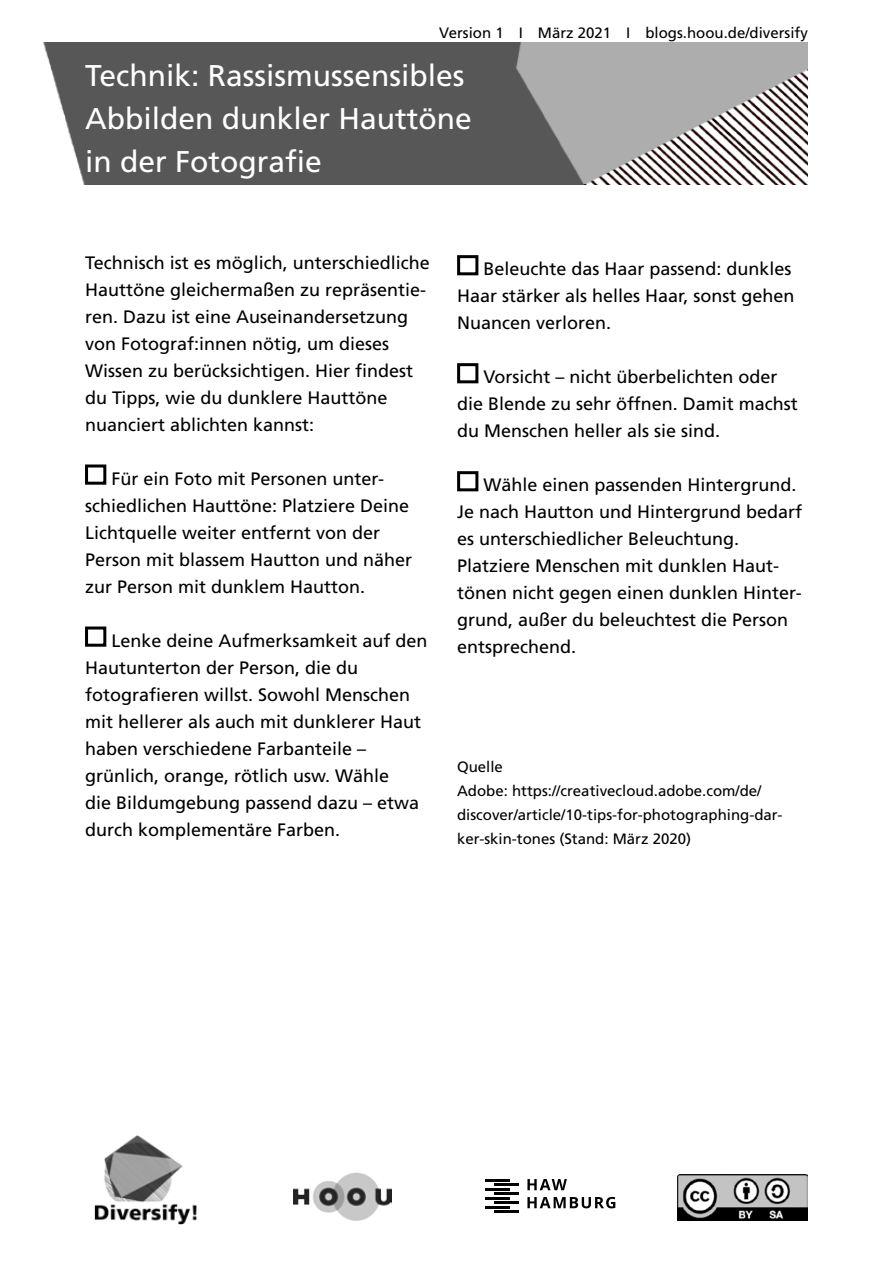
<style>
.page{position:relative;width:893px;height:1263px;background:#fff}
.page>*{position:absolute;margin:0;border:0;box-sizing:border-box;transform-origin:0 0}
.H1_HEAD_kleiner{font:30px "Frutiger";color:#fff}
.TEXT_ZUM_AUSFÜLLEN{font:18px/27px "Frutiger";color:#000}
.QUELLE{font:15px/24px "Frutiger";color:#000}
.INFOS__DATEN_KLEIN{font:15px "Frutiger";color:#000}
</style>
<div class="page">
<div style="left:85px;top:464px;width:21px;height:21px;border:3px solid #000"></div>
<div style="left:85px;top:626px;width:21px;height:21px;border:3px solid #000"></div>
<div style="left:457px;top:255px;width:21px;height:20px;border:3px solid #000"></div>
<div style="left:457px;top:363px;width:21px;height:20px;border:3px solid #000"></div>
<div style="left:457px;top:471px;width:21px;height:20px;border:3px solid #000"></div>
<div style="left:43px;top:43px;width:436px;height:141px;background:#585757"></div>
<img style="left:479px;top:43px;width:329px;height:141px">
<img style="left:293px;top:1173px;width:98px;height:47px">
<img style="left:94px;top:1135px;width:103px;height:90px">
<hr style="left:485px;top:1179px;width:24px;height:2px;background:#000">
<hr style="left:485px;top:1188px;width:24px;height:2px;background:#000">
<hr style="left:485px;top:1197px;width:24px;height:2px;background:#000">
<hr style="left:485px;top:1206px;width:24px;height:2px;background:#000">
<hr style="left:494px;top:1183px;width:24px;height:3px;background:#000">
<hr style="left:494px;top:1192px;width:24px;height:3px;background:#000">
<hr style="left:494px;top:1201px;width:24px;height:3px;background:#000">
<hr style="left:494px;top:1210px;width:24px;height:3px;background:#000">
<svg style="left:527px;top:1179px;width:40px;height:11px"></svg>
<svg style="left:527px;top:1197px;width:88px;height:11px"></svg>
<img style="left:678px;top:1175px;width:130px;height:45px">
<p class="INFOS__DATEN_KLEIN" style="left:439px;top:24px;width:370px">Version 1 I März 2021 I blogs.hoou.de/diversify</p>
<h1 class="H1_HEAD_kleiner" style="left:85px;top:58px;width:381px">Technik: Rassismussensibles</h1>
<h1 class="H1_HEAD_kleiner" style="left:85px;top:101px;width:388px">Abbilden dunkler Hauttöne</h1>
<h1 class="H1_HEAD_kleiner" style="left:85px;top:144px;width:238px">in der Fotografie</h1>
<p class="TEXT_ZUM_AUSFÜLLEN" style="left:85px;top:249px;width:346px">Technisch ist es möglich, unterschiedliche Hauttöne gleichermaßen zu repräsentie&shy;ren. Dazu ist eine Auseinandersetzung von Fotograf:innen nötig, um dieses</p>
<p class="TEXT_ZUM_AUSFÜLLEN" style="left:85px;top:357px;width:330px">Wissen zu berücksichtigen. Hier findest du Tipps, wie du dunklere Hauttöne nuanciert ablichten kannst:</p>
<p class="TEXT_ZUM_AUSFÜLLEN" style="left:85px;top:465px;width:326px;text-indent:26px">Für ein Foto mit Personen unter&shy;schiedlichen Hauttöne: Platziere Deine<br>Lichtquelle weiter entfernt von der</p>
<p class="TEXT_ZUM_AUSFÜLLEN" style="left:85px;top:546px;width:329px">Person mit blassem Hautton und näher zur Person mit dunklem Hautton.</p>
<p class="TEXT_ZUM_AUSFÜLLEN" style="left:85px;top:627px;width:344px;text-indent:26px">Lenke deine Aufmerksamkeit auf den<br>Hautunterton der Person, die du</p>
<p class="TEXT_ZUM_AUSFÜLLEN" style="left:85px;top:681px;width:338px">fotografieren willst. Sowohl Menschen mit hellerer als auch mit dunklerer Haut haben verschiedene Farbanteile –</p>
<p class="TEXT_ZUM_AUSFÜLLEN" style="left:85px;top:762px;width:336px">grünlich, orange, rötlich usw. Wähle die Bildumgebung passend dazu – etwa durch komplementäre Farben.</p>
<p class="TEXT_ZUM_AUSFÜLLEN" style="left:457px;top:256px;width:339px;text-indent:26px">Beleuchte das Haar passend: dunkles<br>Haar stärker als helles Haar, sonst gehen<br>Nuancen verloren.</p>
<p class="TEXT_ZUM_AUSFÜLLEN" style="left:457px;top:364px;width:342px;text-indent:26px">Vorsicht – nicht überbelichten oder die Blende zu sehr öffnen. Damit machst du Menschen heller als sie sind.</p>
<p class="TEXT_ZUM_AUSFÜLLEN" style="left:457px;top:472px;width:347px;text-indent:26px">Wähle einen passenden Hintergrund.<br>Je nach Hautton und Hintergrund bedarf es unterschiedlicher Beleuchtung.</p>
<p class="TEXT_ZUM_AUSFÜLLEN" style="left:457px;top:553px;width:324px">Platziere Menschen mit dunklen Haut-</p>
<p class="TEXT_ZUM_AUSFÜLLEN" style="left:457px;top:580px;width:346px">tönen nicht gegen einen dunklen Hinter&shy;grund, außer du beleuchtest die Person entsprechend.</p>
<p class="QUELLE" style="left:457px;top:755px;width:47px">Quelle</p>
<p class="QUELLE" style="left:457px;top:779px;width:327px">Adobe: https://creativecloud.adobe.com/de/ discover/article/10-tips-for-photographing-dar&shy;ker-skin-tones (Stand: März 2020)</p>
</div>
